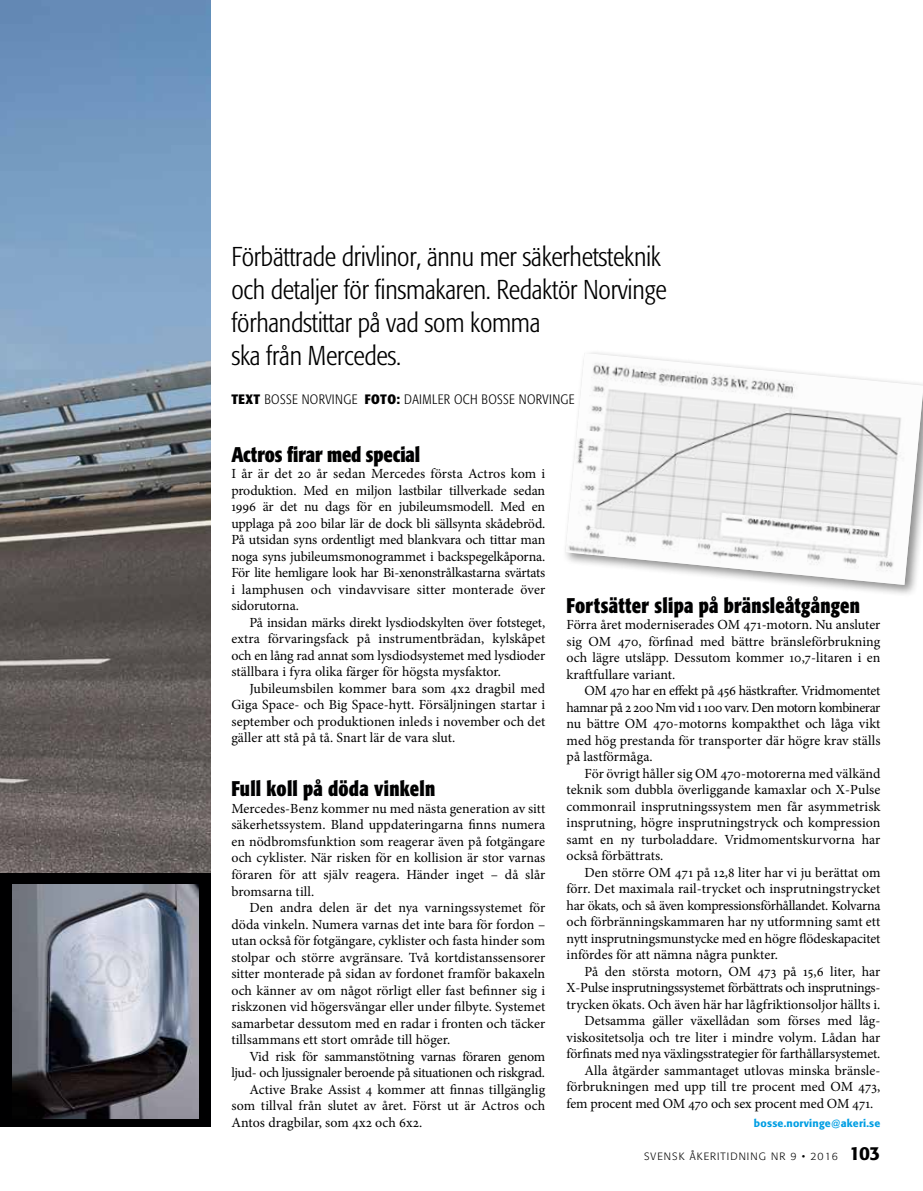
<style>
.page{position:relative;width:923px;height:1191px;background:#fff}
.page>*{position:absolute;margin:0;border:0;box-sizing:border-box;transform-origin:0 0}
.t1{font:300 27px/33px "Formata OT Condenced";letter-spacing:-.01em;color:#000001}
.t2{font:700 21px "Formata OT Condenced";letter-spacing:.01em;color:#000001;scale:.93 1}
.t3{font:13.95px/16.5px "Minion Pro";color:#000001;text-align:justify}
.t4{font:13.95px "Minion Pro";letter-spacing:-.02em;color:#000001}
.t5{font:13.95px "Minion Pro";letter-spacing:-.025em;color:#000001}
.t6{font:300 13.5px "Formata OT Condenced";letter-spacing:.03em;color:#000001}
.t7{font:300 10.5px "Formata OT";letter-spacing:.1em;color:#000001}
.t8{font:500 10.5px "Formata OT";letter-spacing:.02em;color:#009ee3}
.s1{font-weight:700}
.s2{font-weight:500;font-size:18.75px}
</style>
<div class="page">
<img style="left:0;top:0;width:210px;height:873px">
<div style="left:0;top:873px;width:210px;height:254px;background:#000001"></div>
<img style="left:13px;top:884px;width:185px;height:234px">
<div style="left:562px;top:349px;width:361px;height:249px;background:#000001;opacity:.45"></div>
<img style="left:565px;top:353px;width:358px;height:232px">
<h1 class="t1" style="left:231px;top:240px;width:437px">Förbättrade drivlinor, ännu mer säkerhetsteknik och detaljer för finsmakaren. Redaktör Norvinge förhandstittar på vad som komma<br>ska från Mercedes.</h1>
<p class="t6" style="left:231px;top:391px;width:345px"><span class="s1">TEXT</span> BOSSE NORVINGE <span class="s1">FOTO:</span> DAIMLER OCH BOSSE NORVINGE</p>
<h2 class="t2" style="left:231px;top:441px;width:204px">Actros firar med special</h2>
<p class="t3" style="left:231px;top:466px;width:315px">I år är det 20 år sedan Mercedes första Actros kom i produktion. Med en miljon lastbilar tillverkade sedan 1996 är det nu dags för en jubileumsmodell. Med en upplaga på 200 bilar lär de dock bli sällsynta skådebröd.<br>På utsidan syns ordentligt med blankvara och tittar man noga syns jubileumsmonogrammet i backspegelkåporna.<br>För lite hemligare look har Bi-xenonstrålkastarna svärtats i lamphusen och vindavvisare sitter monterade över sidorutorna.</p>
<p class="t3" style="left:231px;top:614px;width:315px;text-indent:18px">På insidan märks direkt lysdiodskylten över fotsteget, extra förvaringsfack på instrumentbrädan, kylskåpet och en lång rad annat som lysdiodsystemet med lysdioder ställbara i fyra olika färger för högsta mysfaktor.</p>
<p class="t3" style="left:231px;top:680px;width:315px;text-indent:18px">Jubileumsbilen kommer bara som 4x2 dragbil med Giga Space- och Big Space-hytt. Försäljningen startar i september och produktionen inleds i november och det gäller att stå på tå. Snart lär de vara slut.</p>
<h2 class="t2" style="left:231px;top:776px;width:221px">Full koll på döda vinkeln</h2>
<p class="t3" style="left:231px;top:800px;width:315px">Mercedes-Benz kommer nu med nästa generation av sitt säkerhetssystem. Bland uppdateringarna finns numera en nödbromsfunktion som reagerar även på fotgängare och cyklister. När risken för en kollision är stor varnas föraren för att själv reagera. Händer inget – då slår bromsarna till.</p>
<p class="t3" style="left:231px;top:899px;width:315px;text-indent:18px">Den andra delen är det nya varningssystemet för döda vinkeln. Numera varnas det inte bara för fordon – utan också för fotgängare, cyklister och fasta hinder som stolpar och större avgränsare. Två kortdistanssensorer sitter monterade på sidan av fordonet framför bakaxeln och känner av om något rörligt eller fast befinner sig i riskzonen vid högersvängar eller under filbyte. Systemet samarbetar dessutom med en radar i fronten och täcker tillsammans ett stort område till höger.</p>
<p class="t5" style="left:249px;top:1046px;width:297px">Vid risk för sammanstötning varnas föraren genom</p>
<p class="t4" style="left:231px;top:1063px;width:315px">ljud- och ljussignaler beroende på situationen och riskgrad.</p>
<p class="t3" style="left:249px;top:1081px;width:297px">Active Brake Assist 4 kommer att finnas tillgänglig</p>
<p class="t3" style="left:231px;top:1097px;width:315px">som tillval från slutet av året. Först ut är Actros och</p>
<p class="t3" style="left:231px;top:1114px;width:192px">Antos dragbilar, som 4x2 och 6x2.</p>
<h2 class="t2" style="left:566px;top:592px;width:317px">Fortsätter slipa på bränsleåtgången</h2>
<p class="t3" style="left:566px;top:616px;width:315px">Förra året moderniserades OM 471-motorn. Nu ansluter sig OM 470, förfinad med bättre bränsleförbrukning och lägre utsläpp. Dessutom kommer 10,7-litaren i en kraftfullare variant.</p>
<p class="t3" style="left:566px;top:682px;width:315px;text-indent:18px">OM 470 har en effekt på 456 hästkrafter. Vridmomentet hamnar på 2 200 Nm vid 1 100 varv. Den motorn kombinerar nu bättre OM 470-motorns kompakthet och låga vikt med hög prestanda för transporter där högre krav ställs på lastförmåga.</p>
<p class="t3" style="left:566px;top:765px;width:315px;text-indent:18px">För övrigt håller sig OM 470-motorerna med välkänd teknik som dubbla överliggande kamaxlar och X-Pulse commonrail insprutningssystem men får asymmetrisk insprutning, högre insprutningstryck och kompression samt en ny turboladdare. Vridmomentskurvorna har också förbättrats.</p>
<p class="t3" style="left:566px;top:864px;width:315px;text-indent:18px">Den större OM 471 på 12,8 liter har vi ju berättat om förr. Det maximala rail-trycket och insprutningstrycket har ökats, och så även kompressionsförhållandet. Kolvarna och förbränningskammaren har ny utformning samt ett nytt insprutningsmunstycke med en högre flödeskapacitet infördes för att nämna några punkter.</p>
<p class="t3" style="left:584px;top:963px;width:297px">På den största motorn, OM 473 på 15,6 liter, har</p>
<p class="t4" style="left:566px;top:978px;width:315px">X-Pulse insprutningssystemet förbättrats och insprutnings-</p>
<p class="t3" style="left:566px;top:996px;width:315px">trycken ökats. Och även här har lågfriktionsoljor hällts i.</p>
<p class="t3" style="left:584px;top:1012px;width:296px">Detsamma gäller växellådan som förses med låg-</p>
<p class="t3" style="left:566px;top:1029px;width:315px">viskositetsolja och tre liter i mindre volym. Lådan har</p>
<p class="t3" style="left:566px;top:1045px;width:315px">förfinats med nya växlingsstrategier för farthållarsystemet.</p>
<p class="t3" style="left:584px;top:1062px;width:297px">Alla åtgärder sammantaget utlovas minska bränsle-</p>
<p class="t3" style="left:566px;top:1078px;width:315px">förbrukningen med upp till tre procent med OM 473,</p>
<p class="t3" style="left:566px;top:1095px;width:308px">fem procent med OM 470 och sex procent med OM 471.</p>
<p class="t8" style="left:754px;top:1117px;width:128px">bosse.norvinge@akeri.se</p>
<p class="t7" style="left:644px;top:1150px;width:238px">SVENSK ÅKERITIDNING NR 9 • 2016 <span class="s2">103</span></p>
</div>
